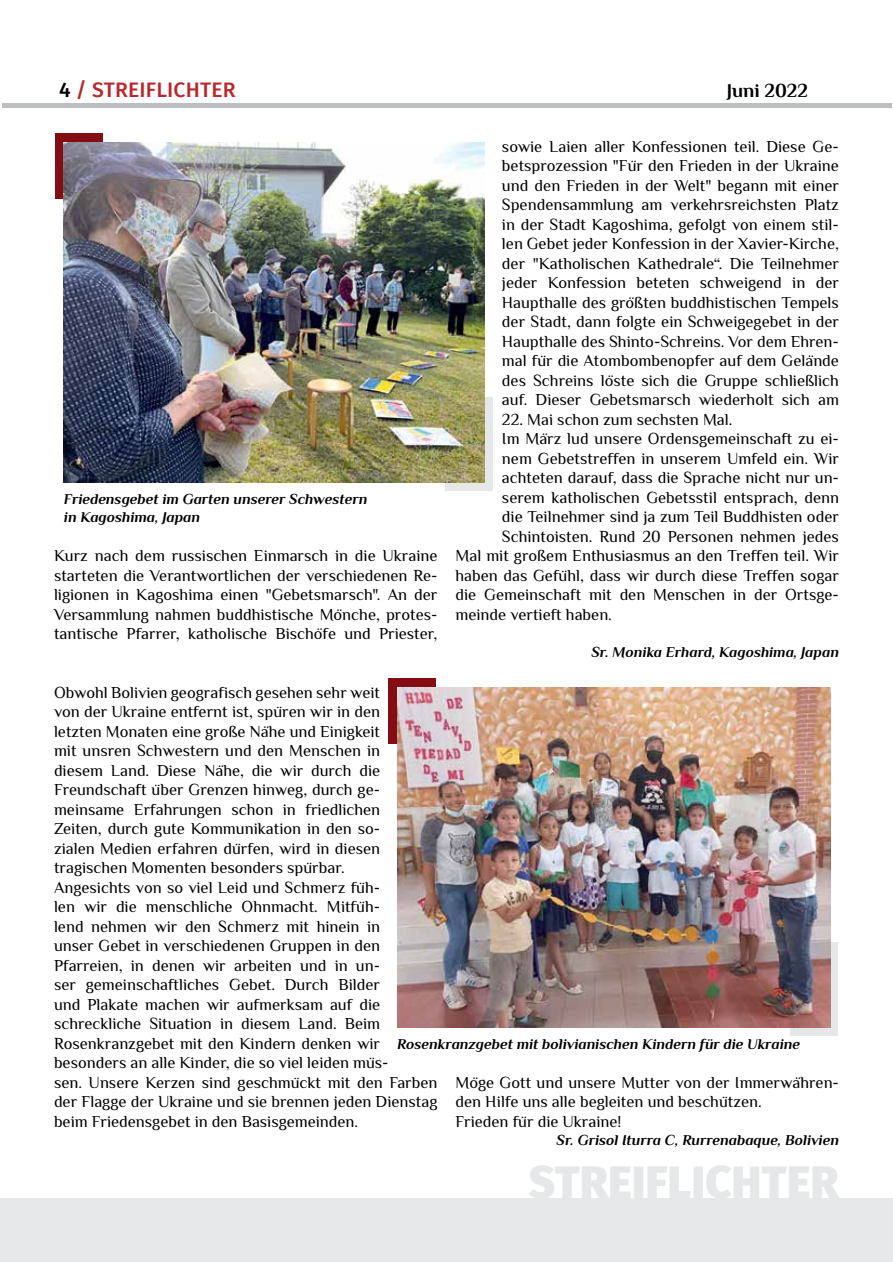
<style>
.page{position:relative;width:893px;height:1263px;background:#fff}
.page>*{position:absolute;margin:0;border:0;box-sizing:border-box;transform-origin:0 0}
.t1{font:900 44.85px "Fira Sans";letter-spacing:.01em;color:#e6e7e8}
.t2{font:500 21px "Fira Sans";letter-spacing:.01em;color:#ba282e}
.t3{font:700 19.5px "Philosopher";color:#000}
.t4{font:16.5px/19.5px "Philosopher";color:#000;text-align:justify}
.t5{font:italic 700 15px/18px "Philosopher";color:#000}
.s1{color:#000}
</style>
<div class="page">
<div style="left:2px;top:103px;width:889px;height:5px;background:#bcbec0"></div>
<div style="left:0;top:1198px;width:893px;height:63px;background:#e6e7e8"></div>
<div style="left:446px;top:397px;width:47px;height:94px;background:#e6e7e8"></div>
<div style="left:55px;top:134px;width:48px;height:65px;background:#840d13"></div>
<img style="left:64px;top:142px;width:421px;height:340px">
<div style="left:791px;top:942px;width:47px;height:94px;background:#e6e7e8"></div>
<div style="left:389px;top:679px;width:47px;height:65px;background:#840d13"></div>
<img style="left:397px;top:687px;width:434px;height:340px">
<p class="t2" style="left:59px;top:73px;width:178px"><span class="s1">4</span> / STREIFLICHTER</p>
<p class="t3" style="left:727px;top:77px;width:83px">Juni 2022</p>
<p class="t5" style="left:64px;top:490px;width:305px">Friedensgebet im Garten unserer Schwestern in Kagoshima, Japan</p>
<p class="t4" style="left:54px;top:546px;width:385px">Kurz nach dem russischen Einmarsch in die Ukraine starteten die Verantwortlichen der verschiedenen Re&shy;ligionen in Kagoshima einen "Gebetsmarsch". An der Versammlung nahmen buddhistische Mönche, protes&shy;tantische Pfarrer, katholische Bischöfe und Priester,</p>
<p class="t4" style="left:502px;top:136px;width:339px">sowie Laien aller Konfessionen teil. Diese Ge&shy;betsprozession "Für den Frieden in der Ukraine und den Frieden in der Welt" begann mit einer Spendensammlung am verkehrsreichsten Platz in der Stadt Kagoshima, gefolgt von einem stil&shy;len Gebet jeder Konfession in der Xavier-Kirche, der "Katholischen Kathedrale“. Die Teilnehmer jeder Konfession beteten schweigend in der Haupthalle des größten buddhistischen Tempels der Stadt, dann folgte ein Schweigegebet in der Haupthalle des Shinto-Schreins. Vor dem Ehren&shy;mal für die Atombombenopfer auf dem Gelände des Schreins löste sich die Gruppe schließlich auf. Dieser Gebetsmarsch wiederholt sich am</p>
<p class="t4" style="left:502px;top:409px;width:232px">22. Mai schon zum sechsten Mal.</p>
<p class="t4" style="left:502px;top:429px;width:339px">Im März lud unsere Ordensgemeinschaft zu ei-</p>
<p class="t4" style="left:502px;top:448px;width:338px">nem Gebetstreffen in unserem Umfeld ein. Wir</p>
<p class="t4" style="left:502px;top:468px;width:339px">achteten darauf, dass die Sprache nicht nur un-</p>
<p class="t4" style="left:502px;top:487px;width:338px">serem katholischen Gebetsstil entsprach, denn</p>
<p class="t4" style="left:502px;top:507px;width:338px">die Teilnehmer sind ja zum Teil Buddhisten oder</p>
<p class="t4" style="left:502px;top:526px;width:338px">Schintoisten. Rund 20 Personen nehmen jedes</p>
<p class="t4" style="left:455px;top:546px;width:385px">Mal mit großem Enthusiasmus an den Treffen teil. Wir</p>
<p class="t4" style="left:455px;top:565px;width:385px">haben das Gefühl, dass wir durch diese Treffen sogar</p>
<p class="t4" style="left:455px;top:585px;width:385px">die Gemeinschaft mit den Menschen in der Ortsge-</p>
<p class="t4" style="left:455px;top:604px;width:158px">meinde vertieft haben.</p>
<p class="t5" style="left:591px;top:643px;width:249px">Sr. Monika Erhard, Kagoshima, Japan</p>
<p class="t4" style="left:54px;top:682px;width:385px;text-align:left">Obwohl Bolivien geografisch gesehen sehr weit<br>von der Ukraine entfernt ist, spüren wir in den<br>letzten Monaten eine große Nähe und Einigkeit<br>mit unsren Schwestern und den Menschen in<br>diesem Land. Diese Nähe, die wir durch die Freundschaft über Grenzen hinweg, durch ge&shy;meinsame Erfahrungen schon in friedlichen<br>Zeiten, durch gute Kommunikation in den so-<br>zialen Medien erfahren dürfen, wird in diesen tragischen Momenten besonders spürbar.<br>Angesichts von so viel Leid und Schmerz füh-<br>len wir die menschliche Ohnmacht. Mitfüh-<br>lend nehmen wir den Schmerz mit hinein in<br>unser Gebet in verschiedenen Gruppen in den Pfarreien, in denen wir arbeiten und in un-<br>ser gemeinschaftliches Gebet. Durch Bilder<br>und Plakate machen wir aufmerksam auf die schreckliche Situation in diesem Land. Beim Rosenkranzgebet mit den Kindern denken wir besonders an alle Kinder, die so viel leiden müs-<br>sen. Unsere Kerzen sind geschmückt mit den Farben der Flagge der Ukraine und sie brennen jeden Dienstag beim Friedensgebet in den Basisgemeinden.</p>
<p class="t5" style="left:397px;top:1035px;width:404px">Rosenkranzgebet mit bolivianischen Kindern für die Ukraine</p>
<p class="t4" style="left:455px;top:1072px;width:385px;text-align:left">Möge Gott und unsere Mutter von der Immerwähren&shy;den Hilfe uns alle begleiten und beschützen.<br>Frieden für die Ukraine!</p>
<p class="t5" style="left:557px;top:1130px;width:284px">Sr. Grisol Iturra C, Rurrenabaque, Bolivien</p>
<h1 class="t1" style="left:529px;top:1142px;width:311px">STREIFLICHTER</h1>
</div>
